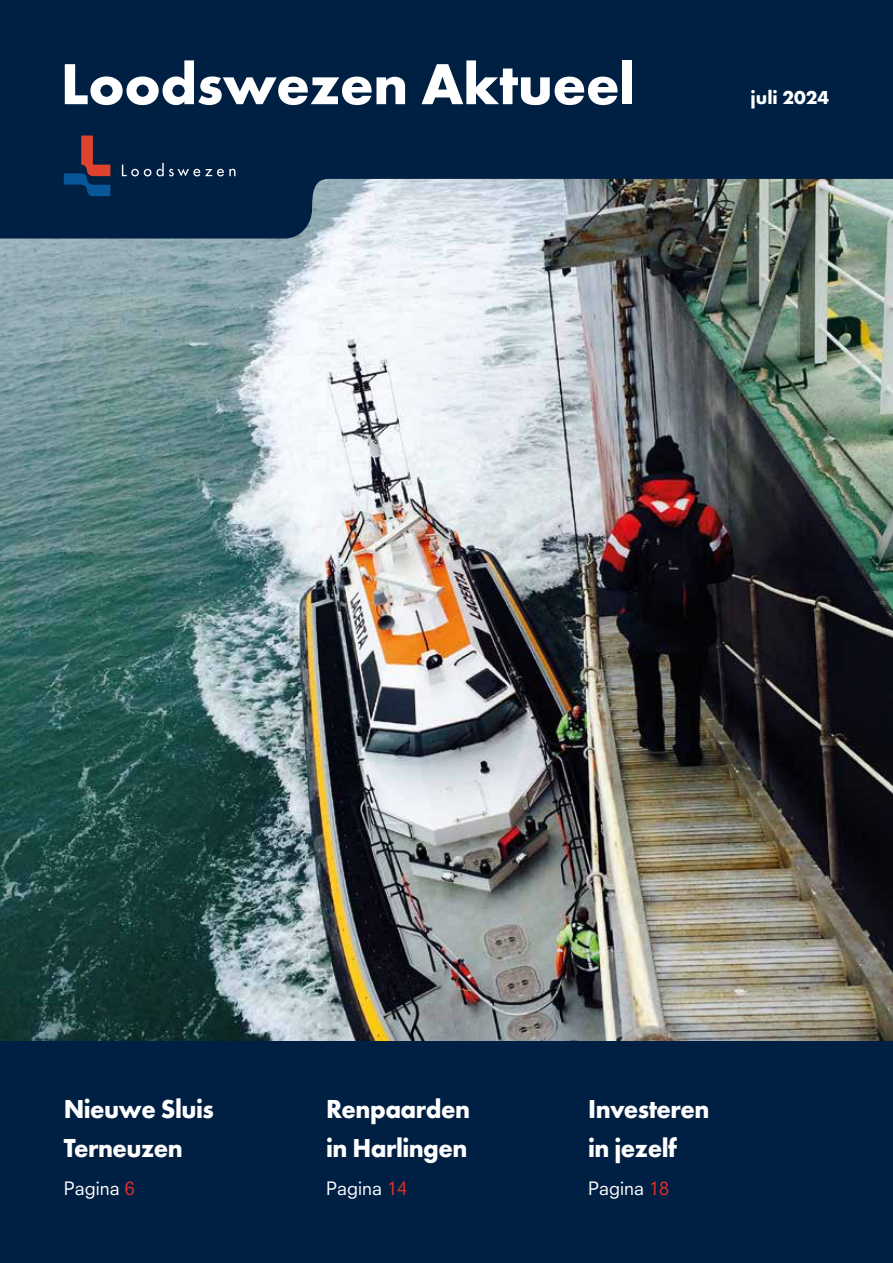
<style>
.page{position:relative;width:893px;height:1263px;background:#fff}
.page>*{position:absolute;margin:0;border:0;box-sizing:border-box;transform-origin:0 0}
.t1{font:127.5px "Neuzeit SLT Std";color:#fff}
.t2{font:700 60px "Futura PT";letter-spacing:-.01em;color:#fff}
.t3{font:700 27px/38.2px "Futura PT";letter-spacing:-.02em;color:#fff;scale:.95 1}
.t4{font:700 19.5px "Futura PT";color:#fff}
.t5{font:18px "Neuzeit SLT Std";color:#fff}
.s1{color:#e63027}
</style>
<div class="page">
<img style="left:0;top:239px;width:893px;height:803px">
<svg style="left:0;top:0;width:893px;height:239px;background:#193553"></svg>
<div style="left:0;top:1042px;width:893px;height:221px;background:#002043"></div>
<svg style="left:64px;top:136px;width:46px;height:60px;background:#31314e"></svg>
<svg style="left:122px;top:163px;width:113px;height:13px"></svg>
<h1 class="t1" style="left:64px;top:14px;width:434px">Aktueel</h1>
<h2 class="t2" style="left:61px;top:45px;width:576px">Loodswezen Aktueel</h2>
<p class="t4" style="left:751px;top:85px;width:80px">juli 2024</p>
<p class="t3" style="left:64px;top:1089px;width:159px">Nieuwe Sluis<br>Terneuzen</p>
<p class="t5" style="left:64px;top:1177px;width:73px">Pagina <span class="s1">6</span></p>
<p class="t3" style="left:326px;top:1089px;width:153px">Renpaarden in Harlingen</p>
<p class="t5" style="left:326px;top:1177px;width:83px">Pagina <span class="s1">14</span></p>
<p class="t3" style="left:588px;top:1089px;width:129px">Investeren in jezelf</p>
<p class="t5" style="left:588px;top:1177px;width:83px">Pagina <span class="s1">18</span></p>
</div>
